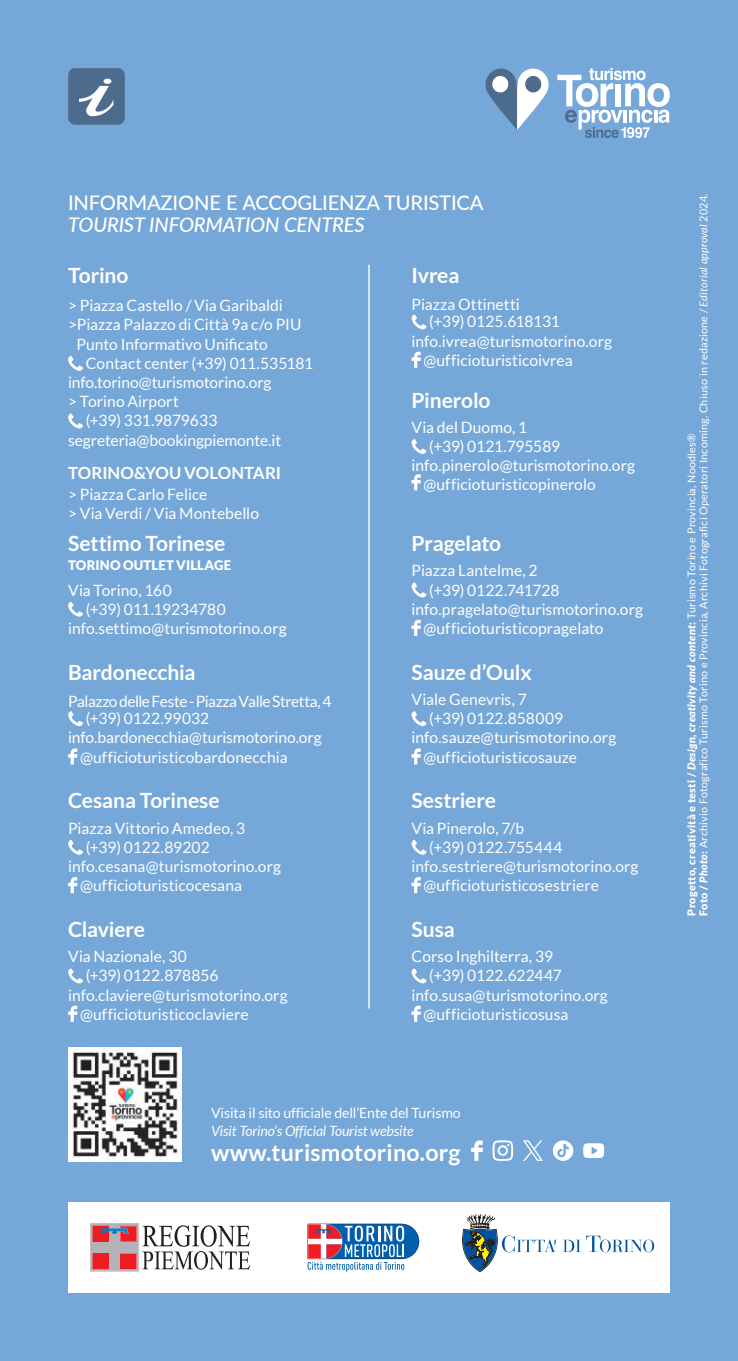
<style>
.page{position:relative;width:738px;height:1361px;background:#fff}
.page>*{position:absolute;margin:0;border:0;box-sizing:border-box;transform-origin:0 0}
.t1{font:700 23.2px "Lato";letter-spacing:.01em;color:#fff}
.t2{font:700 21px "Lato";letter-spacing:-.01em;color:#fff}
.t3{font:500 20.2px "Lato";letter-spacing:-.01em;color:#fff}
.t4{font:italic 500 20.2px "Lato";letter-spacing:-.01em;color:#fff}
.t5{font:700 16.8px "Lato";color:#fff}
.t6{font:15.6px/19.2px "Lato";color:#fff}
.t7{font:15.6px/17.2px "Lato";letter-spacing:-.03em;color:#fff}
.t8{font:14px "Lato";letter-spacing:-.01em;color:#fff}
.t9{font:italic 14px "Lato";letter-spacing:-.01em;color:#fff}
.t10{font:900 13.2px "Lato";letter-spacing:.01em;color:#fff}
.t11{font:10.8px/12px "Lato";letter-spacing:.02em;color:#fff}
.s1{font-weight:900}
.s2{font-weight:900;font-style:italic}
.s3{font-style:italic}
</style>
<div class="page">
<div style="left:0;top:0;width:737px;height:1361px;background:#76a7d9"></div>
<svg style="left:68px;top:68px;width:57px;height:57px;background:#65809d"></svg>
<div style="left:68px;top:1202px;width:601px;height:91px;background:#fff"></div>
<svg style="left:90px;top:1223px;width:160px;height:48px"></svg>
<svg style="left:307px;top:1223px;width:112px;height:48px"></svg>
<svg style="left:563px;top:1235px;width:90px;height:17px"></svg>
<svg style="left:462px;top:1213px;width:93px;height:59px"></svg>
<hr style="left:368px;top:265px;width:1px;height:743px;background:#fff">
<svg style="left:68px;top:711px;width:15px;height:15px"></svg>
<svg style="left:68px;top:748px;width:9px;height:16px"></svg>
<svg style="left:68px;top:356px;width:15px;height:15px"></svg>
<svg style="left:68px;top:413px;width:15px;height:16px"></svg>
<svg style="left:411px;top:711px;width:15px;height:15px"></svg>
<svg style="left:411px;top:748px;width:9px;height:16px"></svg>
<svg style="left:68px;top:840px;width:15px;height:15px"></svg>
<svg style="left:68px;top:877px;width:9px;height:16px"></svg>
<svg style="left:411px;top:840px;width:15px;height:15px"></svg>
<svg style="left:411px;top:877px;width:9px;height:16px"></svg>
<svg style="left:411px;top:968px;width:15px;height:15px"></svg>
<svg style="left:411px;top:1005px;width:9px;height:17px"></svg>
<svg style="left:68px;top:968px;width:15px;height:15px"></svg>
<svg style="left:68px;top:1005px;width:9px;height:17px"></svg>
<svg style="left:411px;top:314px;width:15px;height:16px"></svg>
<svg style="left:411px;top:352px;width:9px;height:16px"></svg>
<svg style="left:68px;top:602px;width:15px;height:15px"></svg>
<svg style="left:411px;top:582px;width:15px;height:16px"></svg>
<svg style="left:411px;top:620px;width:9px;height:16px"></svg>
<svg style="left:411px;top:439px;width:15px;height:15px"></svg>
<svg style="left:411px;top:474px;width:9px;height:16px"></svg>
<img style="left:68px;top:1047px;width:113px;height:114px">
<svg style="left:557px;top:68px;width:112px;height:70px"></svg>
<svg style="left:485px;top:68px;width:64px;height:62px"></svg>
<svg style="left:583px;top:1143px;width:20px;height:15px"></svg>
<svg style="left:471px;top:1140px;width:11px;height:21px"></svg>
<svg style="left:492px;top:1140px;width:20px;height:21px"></svg>
<svg style="left:523px;top:1140px;width:19px;height:21px"></svg>
<svg style="left:552px;top:1140px;width:21px;height:21px"></svg>
<p class="t3" style="left:68px;top:188px;width:416px">INFORMAZIONE E ACCOGLIENZA TURISTICA</p>
<p class="t4" style="left:68px;top:210px;width:298px">TOURIST INFORMATION CENTRES</p>
<h2 class="t2" style="left:68px;top:263px;width:62px">Torino</h2>
<p class="t6" style="left:68px;top:296px;width:216px">&gt; Piazza Castello / Via Garibaldi</p>
<p class="t6" style="left:68px;top:315px;width:235px">&gt;Piazza Palazzo di Città 9a c/o PIU</p>
<p class="t6" style="left:76px;top:334px;width:193px">Punto Informativo Unificato</p>
<p class="t6" style="left:86px;top:353px;width:229px">Contact center (+39) 011.535181</p>
<p class="t6" style="left:68px;top:373px;width:205px">info.torino@turismotorino.org</p>
<p class="t6" style="left:68px;top:392px;width:112px">&gt; Torino Airport</p>
<p class="t6" style="left:86px;top:411px;width:133px">(+39) 331.9879633</p>
<p class="t6" style="left:68px;top:430px;width:214px">segreteria@bookingpiemonte.it</p>
<p class="t5" style="left:68px;top:463px;width:214px">TORINO&amp;YOU VOLONTARI</p>
<p class="t6" style="left:68px;top:485px;width:192px">&gt; Piazza Carlo Felice<br>&gt; Via Verdi / Via Montebello</p>
<h2 class="t2" style="left:68px;top:531px;width:159px">Settimo Torinese</h2>
<p class="t10" style="left:68px;top:558px;width:164px">TORINO OUTLET VILLAGE</p>
<p class="t6" style="left:68px;top:580px;width:105px">Via Torino, 160</p>
<p class="t6" style="left:86px;top:599px;width:141px">(+39) 011.19234780</p>
<p class="t6" style="left:68px;top:618px;width:220px">info.settimo@turismotorino.org</p>
<h2 class="t2" style="left:68px;top:660px;width:129px">Bardonecchia</h2>
<p class="t7" style="left:86px;top:692px;width:247px;text-indent:-18px">Palazzo delle Feste - Piazza Valle Stretta, 4 (+39) 0122.99032</p>
<p class="t6" style="left:80px;top:728px;width:243px;text-indent:-12px">info.bardonecchia@turismotorino.org @ufficioturisticobardonecchia</p>
<h2 class="t2" style="left:68px;top:788px;width:153px">Cesana Torinese</h2>
<p class="t6" style="left:68px;top:818px;width:178px">Piazza Vittorio Amedeo, 3</p>
<p class="t6" style="left:86px;top:837px;width:125px">(+39) 0122.89202</p>
<p class="t6" style="left:68px;top:856px;width:214px">info.cesana@turismotorino.org</p>
<p class="t6" style="left:80px;top:876px;width:163px">@ufficioturisticocesana</p>
<h2 class="t2" style="left:68px;top:917px;width:78px">Claviere</h2>
<p class="t6" style="left:68px;top:947px;width:120px">Via Nazionale, 30</p>
<p class="t6" style="left:86px;top:966px;width:134px">(+39) 0122.878856</p>
<p class="t6" style="left:68px;top:985px;width:221px">info.claviere@turismotorino.org</p>
<p class="t6" style="left:80px;top:1004px;width:170px">@ufficioturisticoclaviere</p>
<h2 class="t2" style="left:411px;top:263px;width:49px">Ivrea</h2>
<p class="t6" style="left:429px;top:296px;width:132px;line-height:17.2px;text-indent:-18px">Piazza Ottinetti<br>(+39) 0125.618131</p>
<p class="t6" style="left:423px;top:331px;width:190px;text-indent:-12px">info.ivrea@turismotorino.org @ufficioturisticoivrea</p>
<h2 class="t2" style="left:411px;top:388px;width:80px">Pinerolo</h2>
<p class="t6" style="left:411px;top:417px;width:117px">Via del Duomo, 1</p>
<p class="t6" style="left:429px;top:436px;width:132px">(+39) 0121.795589</p>
<p class="t6" style="left:411px;top:456px;width:225px">info.pinerolo@turismotorino.org</p>
<p class="t6" style="left:423px;top:475px;width:174px">@ufficioturisticopinerolo</p>
<h2 class="t2" style="left:411px;top:531px;width:91px">Pragelato</h2>
<p class="t6" style="left:411px;top:561px;width:127px">Piazza Lantelme, 2</p>
<p class="t6" style="left:429px;top:580px;width:132px">(+39) 0122.741728</p>
<p class="t6" style="left:411px;top:599px;width:233px">info.pragelato@turismotorino.org</p>
<p class="t6" style="left:423px;top:618px;width:181px">@ufficioturisticopragelato</p>
<h2 class="t2" style="left:411px;top:660px;width:121px">Sauze d’Oulx</h2>
<p class="t6" style="left:411px;top:689px;width:117px">Viale Genevris, 7</p>
<p class="t6" style="left:429px;top:709px;width:135px">(+39) 0122.858009</p>
<p class="t6" style="left:411px;top:728px;width:206px">info.sauze@turismotorino.org</p>
<p class="t6" style="left:423px;top:747px;width:155px">@ufficioturisticosauze</p>
<h2 class="t2" style="left:411px;top:788px;width:86px">Sestriere</h2>
<p class="t6" style="left:411px;top:818px;width:114px">Via Pinerolo, 7/b</p>
<p class="t6" style="left:429px;top:837px;width:134px">(+39) 0122.755444</p>
<p class="t6" style="left:411px;top:856px;width:228px">info.sestriere@turismotorino.org</p>
<p class="t6" style="left:423px;top:876px;width:177px">@ufficioturisticosestriere</p>
<h2 class="t2" style="left:411px;top:917px;width:45px">Susa</h2>
<p class="t6" style="left:411px;top:947px;width:143px">Corso Inghilterra, 39</p>
<p class="t6" style="left:429px;top:966px;width:134px">(+39) 0122.622447</p>
<p class="t6" style="left:411px;top:985px;width:198px">info.susa@turismotorino.org</p>
<p class="t6" style="left:423px;top:1004px;width:146px">@ufficioturisticosusa</p>
<p class="t8" style="left:211px;top:1105px;width:251px">Visita il sito ufficiale dell’Ente del Turismo</p>
<h1 class="t1" style="left:211px;top:1139px;width:251px">www.turismotorino.org</h1>
<p class="t9" style="left:211px;top:1123px;width:204px">Visit Torino’s Official Tourist website</p>
<p class="t11" style="left:685px;top:915px;width:724px;rotate:-90deg"><span class="s1">Progetto, creatività e testi /</span> <span class="s2">Design, creativity and content</span><span class="s1">:</span> Turismo Torino e Provincia, Noodles®<br><span class="s1">Foto /</span> <span class="s2">Photo</span><span class="s1">:</span> Archivio Fotografico Turismo Torino e Provincia, Archivi Fotografici Operatori Incoming. Chiuso in redazione / <span class="s3">Editorial approval</span> 2024.</p>
</div>
